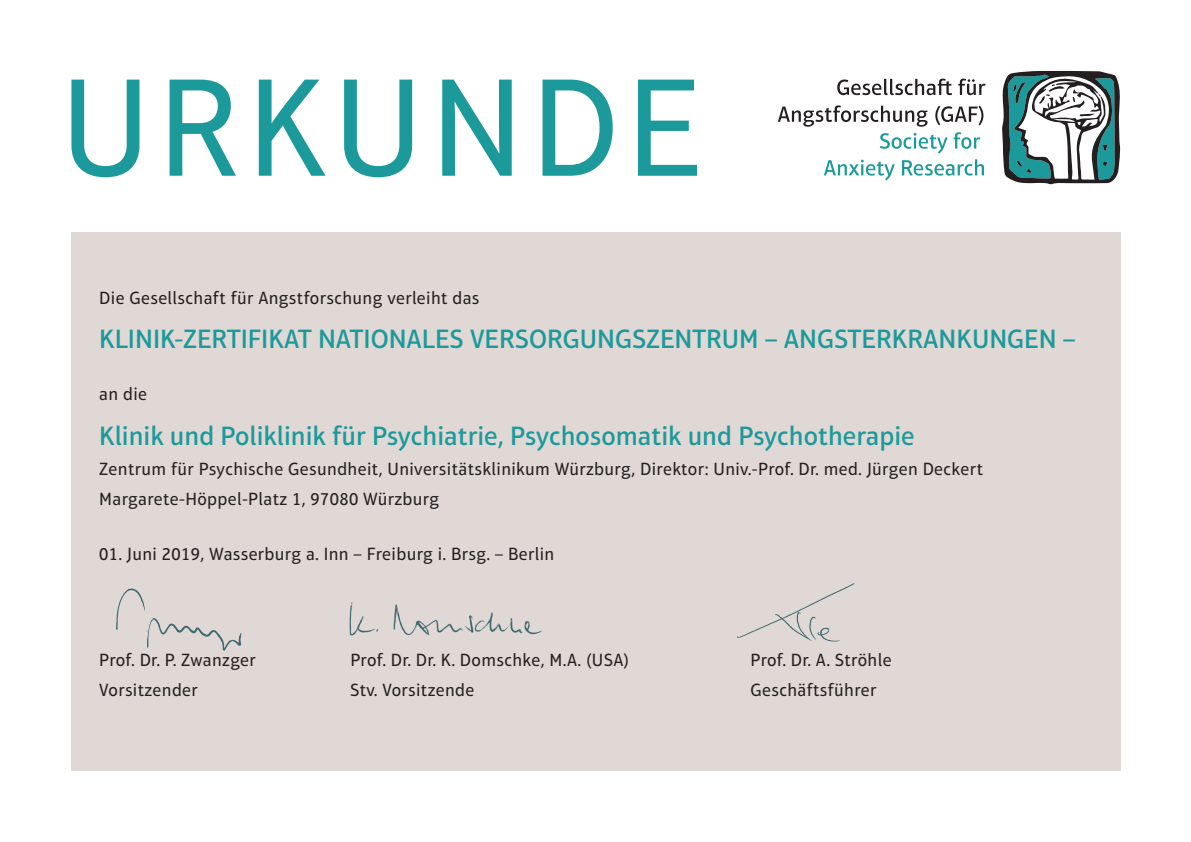
<style>
.page{position:relative;width:1191px;height:842px;background:#fff}
.page>*{position:absolute;margin:0;border:0;box-sizing:border-box;transform-origin:0 0}
.t1{font:141.4px "Aptifer Sans LT Pro";letter-spacing:.05em;color:#1b999b}
.t2{font:500 27px "Aptifer Sans LT Pro";color:#1b999b}
.t3{font:18px/30px "Aptifer Sans LT Pro";letter-spacing:.02em;color:#231f20}
</style>
<div class="page">
<div style="left:71px;top:232px;width:1049px;height:539px;background:#dfd8d4"></div>
<svg style="left:1002px;top:71px;width:118px;height:113px"></svg>
<svg style="left:837px;top:79px;width:115px;height:16px"></svg>
<svg style="left:958px;top:79px;width:27px;height:16px"></svg>
<svg style="left:778px;top:105px;width:206px;height:75px"></svg>
<img style="left:349px;top:602px;width:194px;height:34px">
<img style="left:737px;top:583px;width:118px;height:59px">
<img style="left:116px;top:588px;width:126px;height:63px">
<h1 class="t1" style="left:60px;top:47px;width:642px">URKUNDE</h1>
<p class="t3" style="left:99px;top:283px;width:382px">Die Gesellschaft für Angstforschung verleiht das</p>
<h2 class="t2" style="left:99px;top:323px;width:978px">KLINIK-ZERTIFIKAT NATIONALES VERSORGUNGSZENTRUM – ANGSTERKRANKUNGEN –</h2>
<p class="t3" style="left:99px;top:379px;width:49px">an die</p>
<h2 class="t2" style="left:99px;top:420px;width:817px">Klinik und Poliklinik für Psychiatrie, Psychosomatik und Psychotherapie</h2>
<p class="t3" style="left:99px;top:454px;width:885px">Zentrum für Psychische Gesundheit, Universitätsklinikum Würzburg, Direktor: Univ.-Prof. Dr. med. Jürgen Deckert<br>Margarete-Höppel-Platz 1, 97080 Würzburg</p>
<p class="t3" style="left:99px;top:539px;width:457px">01. Juni 2019, Wasserburg a. Inn – Freiburg i. Brsg. – Berlin</p>
<p class="t3" style="left:99px;top:644px;width:158px">Prof. Dr. P. Zwanzger</p>
<p class="t3" style="left:350px;top:644px;width:281px">Prof. Dr. Dr. K. Domschke, M.A. (USA)</p>
<p class="t3" style="left:750px;top:644px;width:143px">Prof. Dr. A. Ströhle</p>
<p class="t3" style="left:99px;top:674px;width:100px">Vorsitzender</p>
<p class="t3" style="left:350px;top:674px;width:126px">Stv. Vorsitzende</p>
<p class="t3" style="left:750px;top:674px;width:127px">Geschäftsführer</p>
</div>
